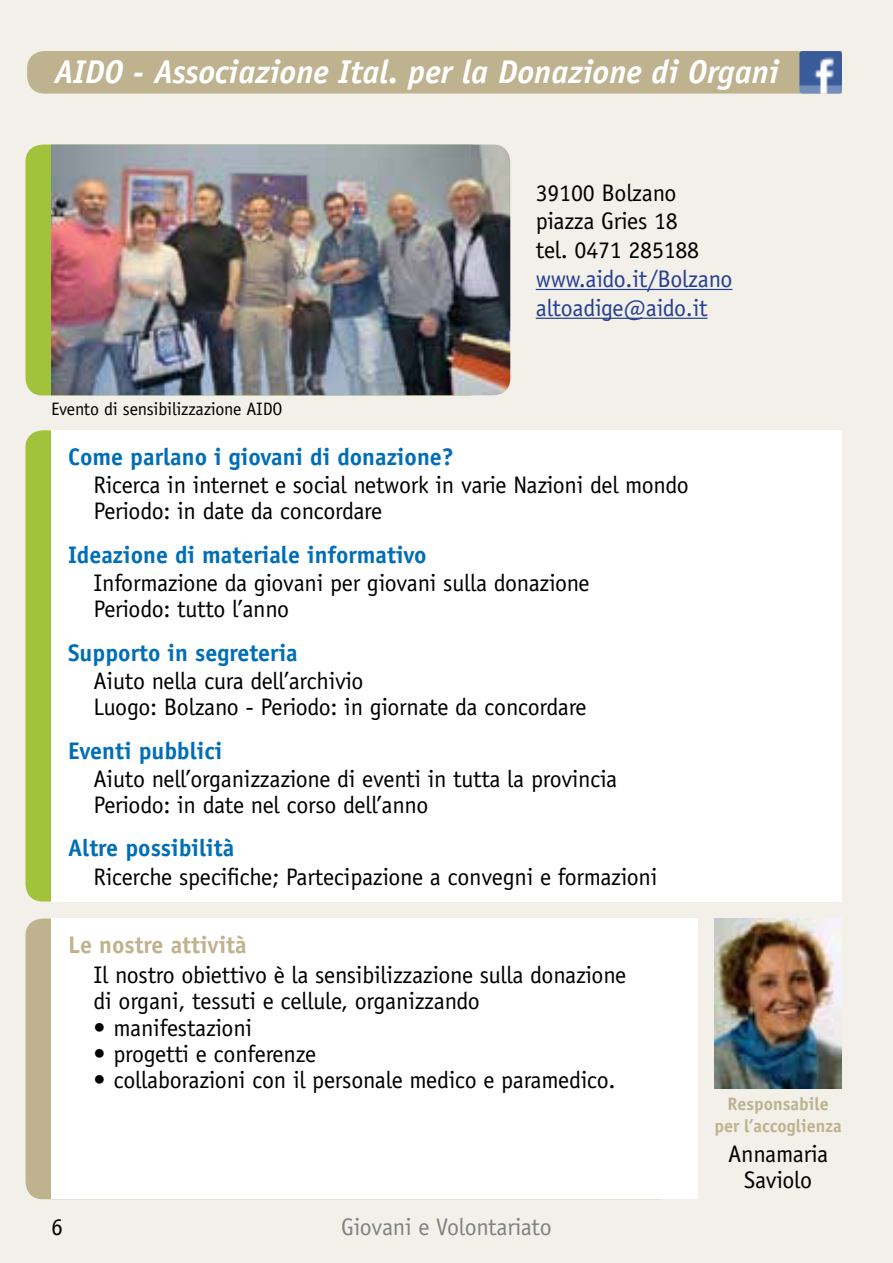
<style>
.page{position:relative;width:893px;height:1263px;background:#f2f0e9}
.page>*{position:absolute;margin:0;border:0;box-sizing:border-box;transform-origin:0 0}
.t1{font:italic 700 33px "Officina Sans Std";color:#fff}
.t2{font:24px/26.4px "Officina Sans Std";letter-spacing:-.01em;color:#000}
.t3{font:700 24px "Officina Sans Std";color:#006eb7}
.t4{font:24px/28.8px "Officina Sans Std";letter-spacing:-.01em;color:#25408f}
.t5{font:24px "Officina Sans Std";letter-spacing:-.01em;color:#808285}
.t6{font:700 24px "Officina Sans Std";color:#beb28f}
.t7{font:18px "Officina Sans Std";letter-spacing:-.01em;color:#000}
.t8{font:700 18px/21.6px "Officina Sans Std";color:#beb28f;text-align:center}
</style>
<div class="page">
<div style="left:26px;top:918px;width:651px;height:281px;background:#beb28f;border-radius:17px"></div>
<div style="left:26px;top:430px;width:25px;height:471px;background:#a0c33b"></div>
<img style="left:714px;top:919px;width:128px;height:169px">
<div style="left:51px;top:430px;width:791px;height:471px;background:#fff"></div>
<div style="left:51px;top:918px;width:646px;height:281px;background:#fff"></div>
<div style="left:26px;top:145px;width:460px;height:250px;background:#a0c33b;border-radius:17px"></div>
<img style="left:51px;top:145px;width:459px;height:250px">
<hr style="left:536px;top:289px;width:196px;height:1px;background:#25408f">
<hr style="left:536px;top:318px;width:172px;height:1px;background:#25408f">
<div style="left:27px;top:51px;width:772px;height:43px;background:#beb28f"></div>
<img style="left:799px;top:51px;width:43px;height:43px">
<h1 class="t1" style="left:54px;top:52px;width:726px">AIDO - Associazione Ital. per la Donazione di Organi</h1>
<p class="t7" style="left:51px;top:398px;width:233px">Evento di sensibilizzazione AIDO</p>
<p class="t2" style="left:536px;top:178px;width:165px;line-height:28.8px">39100 Bolzano piazza Gries 18 tel. 0471 285188</p>
<p class="t4" style="left:536px;top:265px;width:198px">www.aido.it/Bolzano altoadige@aido.it</p>
<p class="t3" style="left:68px;top:442px;width:387px">Come parlano i giovani di donazione?</p>
<p class="t2" style="left:94px;top:472px;width:597px">Ricerca in internet e social network in varie Nazioni del mondo<br>Periodo: in date da concordare</p>
<p class="t3" style="left:68px;top:539px;width:360px">Ideazione di materiale informativo</p>
<p class="t2" style="left:94px;top:569px;width:498px">Informazione da giovani per giovani sulla donazione<br>Periodo: tutto l’anno</p>
<p class="t3" style="left:68px;top:637px;width:231px">Supporto in segreteria</p>
<p class="t2" style="left:94px;top:667px;width:495px">Aiuto nella cura dell’archivio<br>Luogo: Bolzano - Periodo: in giornate da concordare</p>
<p class="t3" style="left:68px;top:735px;width:156px">Eventi pubblici</p>
<p class="t2" style="left:94px;top:765px;width:525px">Aiuto nell’organizzazione di eventi in tutta la provincia<br>Periodo: in date nel corso dell’anno</p>
<p class="t3" style="left:68px;top:833px;width:168px">Altre possibilità</p>
<p class="t2" style="left:94px;top:863px;width:565px">Ricerche specifiche; Partecipazione a convegni e formazioni</p>
<p class="t6" style="left:68px;top:930px;width:180px">Le nostre attività</p>
<p class="t2" style="left:94px;top:961px;width:534px">Il nostro obiettivo è la sensibilizzazione sulla donazione di organi, tessuti e cellule, organizzando</p>
<p class="t2" style="left:94px;top:1014px;width:160px">• manifestazioni</p>
<p class="t2" style="left:94px;top:1041px;width:224px">• progetti e conferenze</p>
<p class="t2" style="left:94px;top:1067px;width:524px">• collaborazioni con il personale medico e paramedico.</p>
<p class="t2" style="left:51px;top:1213px;width:13px">6</p>
<p class="t5" style="left:341px;top:1213px;width:212px">Giovani e Volontariato</p>
<p class="t8" style="left:714px;top:1093px;width:129px">Responsabile per l’accoglienza</p>
<p class="t2" style="left:728px;top:1140px;width:101px;text-align:center">Annamaria<br>Saviolo</p>
</div>
